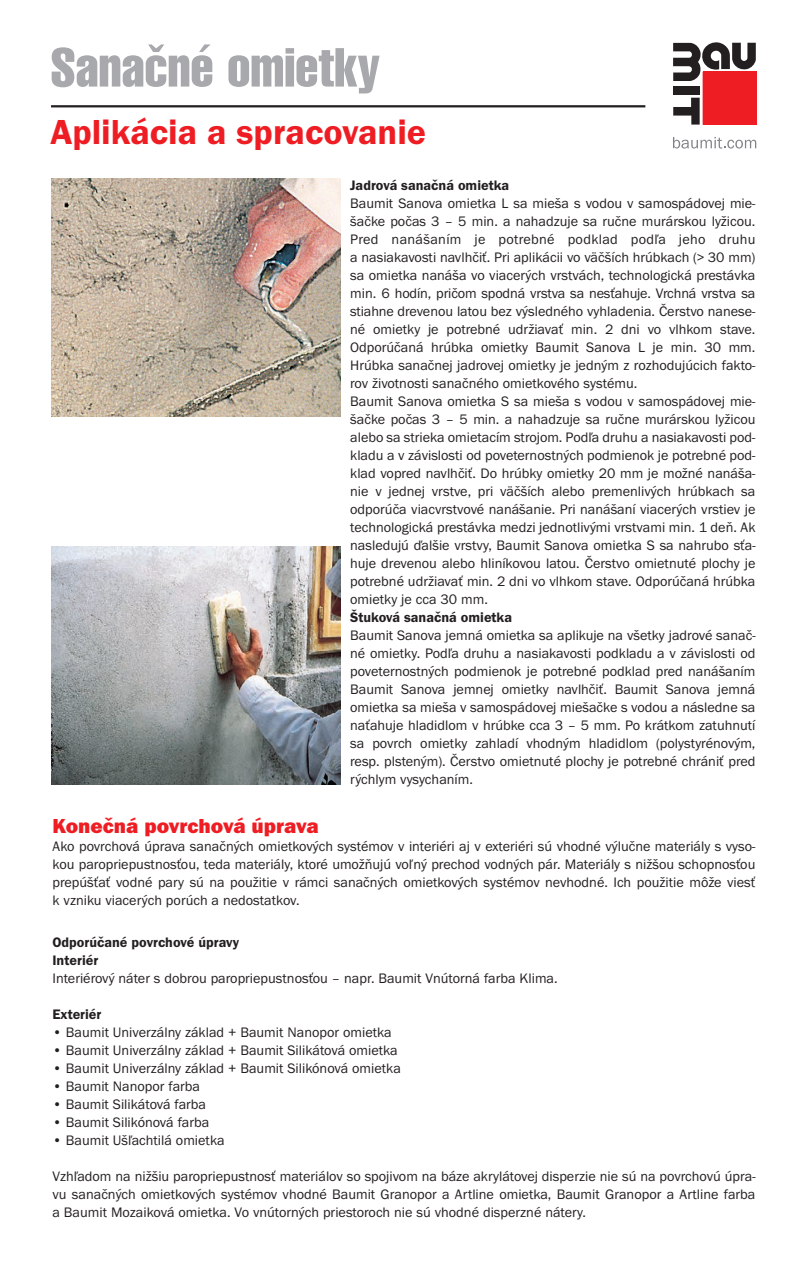
<style>
.page{position:relative;width:808px;height:1263px;background:#fff}
.page>*{position:absolute;margin:0;border:0;box-sizing:border-box;transform-origin:0 0}
.t1{font:54px "Helvetica Compressed CE";color:#a8a9ad}
.t2{font:600 36px "Franklin Got Itc TCE";color:#ee1d23}
.t3{font:21px "Franklin Got Itc TCE Heav";color:#ee1d23}
.t4{font:14.25px/18px "Franklin Got Itc TCE";color:#231f20;text-align:justify}
.t5{font:600 14.25px/18px "Franklin Got Itc TCE";color:#231f20}
</style>
<div class="page">
<svg style="left:673px;top:42px;width:83px;height:83px"></svg>
<div style="left:703px;top:72px;width:53px;height:53px;background:#ee1d23"></div>
<svg style="left:673px;top:137px;width:83px;height:12px"></svg>
<hr style="left:51px;top:105px;width:594px;height:2px;background:#231f20">
<img style="left:51px;top:179px;width:289px;height:238px">
<img style="left:51px;top:546px;width:289px;height:238px">
<h1 class="t1" style="left:50px;top:48px;width:331px">Sanaãné omietky</h1>
<h2 class="t2" style="left:50px;top:120px;width:377px">Aplikácia a spracovanie</h2>
<p class="t5" style="left:350px;top:177px;width:161px">Jadrová sanačná omietka</p>
<p class="t4" style="left:350px;top:195px;width:407px;text-align:left">Baumit Sanova omietka L sa mieša s vodou v samospádovej mie&shy;šačke počas 3 – 5 min. a nahadzuje sa ručne murárskou lyžicou.<br>Pred nanášaním je potrebné podklad podľa jeho druhu a nasiakavosti navlhčiť. Pri aplikácii vo väčších hrúbkach (&gt; 30 mm) sa omietka nanáša vo viacerých vrstvách, technologická prestávka min. 6 hodín, pričom spodná vrstva sa nesťahuje. Vrchná vrstva sa stiahne drevenou latou bez výsledného vyhladenia. Čerstvo nanese&shy;né omietky je potrebné udržiavať min. 2 dni vo vlhkom stave.<br>Odporúčaná hrúbka omietky Baumit Sanova L je min. 30 mm.<br>Hrúbka sanačnej jadrovej omietky je jedným z rozhodujúcich fakto&shy;rov životnosti sanačného omietkového systému.<br>Baumit Sanova omietka S sa mieša s vodou v samospádovej mie&shy;šačke počas 3 – 5 min. a nahadzuje sa ručne murárskou lyžicou alebo sa strieka omietacím strojom. Podľa druhu a nasiakavosti pod&shy;kladu a v závislosti od poveternostných podmienok je potrebné pod&shy;klad vopred navlhčiť. Do hrúbky omietky 20 mm je možné nanáša&shy;nie v jednej vrstve, pri väčších alebo premenlivých hrúbkach sa odporúča viacvrstvové nanášanie. Pri nanášaní viacerých vrstiev je technologická prestávka medzi jednotlivými vrstvami min. 1 deň. Ak nasledujú ďalšie vrstvy, Baumit Sanova omietka S sa nahrubo sťa&shy;huje drevenou alebo hliníkovou latou. Čerstvo omietnuté plochy je potrebné udržiavať min. 2 dni vo vlhkom stave. Odporúčaná hrúbka omietky je cca 30 mm.</p>
<p class="t5" style="left:350px;top:609px;width:163px">Štuková sanačná omietka</p>
<p class="t4" style="left:350px;top:627px;width:407px">Baumit Sanova jemná omietka sa aplikuje na všetky jadrové sanač&shy;né omietky. Podľa druhu a nasiakavosti podkladu a v závislosti od poveternostných podmienok je potrebné podklad pred nanášaním Baumit Sanova jemnej omietky navlhčiť. Baumit Sanova jemná omietka sa mieša v samospádovej miešačke s vodou a následne sa naťahuje hladidlom v hrúbke cca 3 – 5 mm. Po krátkom zatuhnutí sa povrch omietky zahladí vhodným hladidlom (polystyrénovým, resp. plsteným). Čerstvo omietnuté plochy je potrebné chrániť pred rýchlym vysychaním.</p>
<h3 class="t3" style="left:53px;top:819px;width:268px">Konečná povrchová úprava</h3>
<p class="t4" style="left:53px;top:838px;width:704px">Ako povrchová úprava sanačných omietkových systémov v interiéri aj v exteriéri sú vhodné výlučne materiály s vyso&shy;kou paropriepustnosťou, teda materiály, ktoré umožňujú voľný prechod vodných pár. Materiály s nižšou schopnosťou prepúšťať vodné pary sú na použitie v rámci sanačných omietkových systémov nevhodné. Ich použitie môže viesť k vzniku viacerých porúch a nedostatkov.</p>
<p class="t5" style="left:53px;top:934px;width:188px">Odporúčané povrchové úpravy<br>Interiér</p>
<p class="t4" style="left:53px;top:970px;width:507px">Interiérový náter s dobrou paropriepustnosťou – napr. Baumit Vnútorná farba Klima.</p>
<p class="t5" style="left:53px;top:1006px;width:51px">Exteriér</p>
<p class="t4" style="left:53px;top:1024px;width:341px">• Baumit Univerzálny základ + Baumit Nanopor omietka</p>
<p class="t4" style="left:53px;top:1042px;width:347px">• Baumit Univerzálny základ + Baumit Silikátová omietka</p>
<p class="t4" style="left:53px;top:1060px;width:350px">• Baumit Univerzálny základ + Baumit Silikónová omietka</p>
<p class="t4" style="left:53px;top:1078px;width:149px">• Baumit Nanopor farba</p>
<p class="t4" style="left:53px;top:1096px;width:155px">• Baumit Silikátová farba</p>
<p class="t4" style="left:53px;top:1114px;width:158px">• Baumit Silikónová farba</p>
<p class="t4" style="left:53px;top:1132px;width:174px">• Baumit Ušľachtilá omietka</p>
<p class="t4" style="left:53px;top:1168px;width:704px">Vzhľadom na nižšiu paropriepustnosť materiálov so spojivom na báze akrylátovej disperzie nie sú na povrchovú úpra&shy;vu sanačných omietkových systémov vhodné Baumit Granopor a Artline omietka, Baumit Granopor a Artline farba a Baumit Mozaiková omietka. Vo vnútorných priestoroch nie sú vhodné disperzné nátery.</p>
</div>
